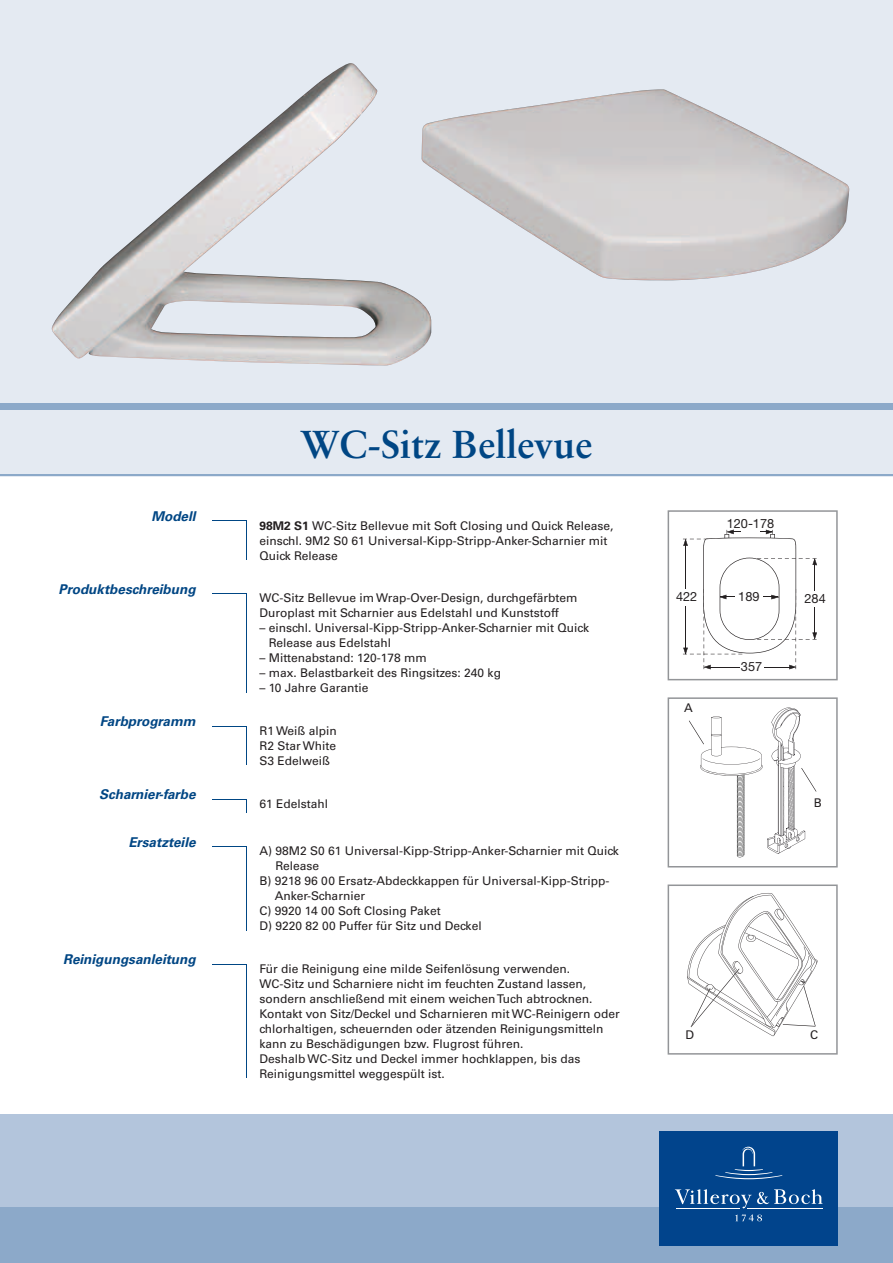
<style>
.page{position:relative;width:893px;height:1263px;background:#fff}
.page>*{position:absolute;margin:0;border:0;box-sizing:border-box;transform-origin:0 0}
.t1{font:700 39px "Sabon LT Std";color:#004684}
.t2{font:italic 700 13.5px "Univers LT Std";color:#004684}
.t3{font:12.75px "Helvetica Neue";color:#231f20}
.t4{font:12px/15px "Univers LT Std";color:#231f20}
.s1{font-weight:700}
</style>
<div class="page">
<div style="left:0;top:0;width:893px;height:476px;background:#e4eaf2"></div>
<div style="left:0;top:1114px;width:893px;height:149px;background:#b3c5dc"></div>
<div style="left:0;top:1208px;width:893px;height:55px;background:#8ca9c9"></div>
<div style="left:0;top:403px;width:893px;height:7px;background:#8ca9c9"></div>
<hr style="left:0;top:475px;width:893px;height:1px;background:#8ca9c9">
<div style="left:659px;top:1131px;width:179px;height:115px;background:#01448c"></div>
<svg style="left:715px;top:1147px;width:67px;height:32px"></svg>
<svg style="left:735px;top:1214px;width:27px;height:7px"></svg>
<hr style="left:676px;top:1208px;width:64px;height:1px;background:#fff">
<hr style="left:747px;top:1208px;width:76px;height:1px;background:#fff">
<svg style="left:675px;top:1189px;width:148px;height:19px"></svg>
<hr style="left:213px;top:520px;width:34px;height:1px;background:#004684">
<hr style="left:213px;top:593px;width:34px;height:1px;background:#004684">
<hr style="left:213px;top:726px;width:34px;height:1px;background:#004684">
<hr style="left:213px;top:799px;width:34px;height:1px;background:#004684">
<hr style="left:213px;top:846px;width:34px;height:1px;background:#004684">
<hr style="left:213px;top:964px;width:34px;height:1px;background:#004684">
<hr style="left:246px;top:521px;width:1px;height:39px;background:#004684">
<hr style="left:246px;top:594px;width:1px;height:98px;background:#004684">
<hr style="left:246px;top:727px;width:1px;height:38px;background:#004684">
<svg style="left:246px;top:800px;width:1px;height:12px"></svg>
<hr style="left:246px;top:847px;width:1px;height:83px;background:#004684">
<hr style="left:246px;top:964px;width:1px;height:114px;background:#004684">
<svg style="left:668px;top:697px;width:170px;height:170px"></svg>
<svg style="left:668px;top:884px;width:170px;height:170px"></svg>
<img style="left:52px;top:63px;width:379px;height:303px">
<img style="left:422px;top:89px;width:427px;height:191px">
<svg style="left:668px;top:510px;width:170px;height:170px"></svg>
<p class="t2" style="left:151px;top:508px;width:46px">Modell</p>
<p class="t2" style="left:59px;top:581px;width:138px">Produktbeschreibung</p>
<p class="t2" style="left:100px;top:714px;width:97px">Farbprogramm</p>
<p class="t2" style="left:99px;top:786px;width:98px">Scharnier-farbe</p>
<p class="t2" style="left:128px;top:834px;width:69px">Ersatzteile</p>
<p class="t2" style="left:63px;top:951px;width:134px">Reinigungsanleitung</p>
<h1 class="t1" style="left:301px;top:420px;width:293px">WC-Sitz Bellevue</h1>
<p class="t4" style="left:259px;top:518px;width:356px"><span class="s1">98M2 S1</span> WC-Sitz Bellevue mit Soft Closing und Quick Release, einschl. 9M2 S0 61 Universal-Kipp-Stripp-Anker-Scharnier mit<br>Quick Release</p>
<p class="t4" style="left:259px;top:591px;width:320px">WC-Sitz Bellevue im Wrap-Over-Design, durchgefärbtem<br>Duroplast mit Scharnier aus Edelstahl und Kunststoff</p>
<p class="t4" style="left:269px;top:621px;width:322px;text-indent:-9px">– einschl. Universal-Kipp-Stripp-Anker-Scharnier mit Quick<br>Release aus Edelstahl</p>
<p class="t4" style="left:259px;top:651px;width:169px">– Mittenabstand: 120-178 mm</p>
<p class="t4" style="left:259px;top:666px;width:243px">– max. Belastbarkeit des Ringsitzes: 240 kg</p>
<p class="t4" style="left:259px;top:681px;width:111px">– 10 Jahre Garantie</p>
<p class="t4" style="left:259px;top:723px;width:79px;text-align:justify">R1 Weiß alpin R2 Star White S3 Edelweiß</p>
<p class="t4" style="left:259px;top:796px;width:70px">61 Edelstahl</p>
<p class="t4" style="left:259px;top:843px;width:361px">A) 98M2 S0 61 Universal-Kipp-Stripp-Anker-Scharnier mit Quick</p>
<p class="t4" style="left:275px;top:858px;width:45px">Release</p>
<p class="t4" style="left:259px;top:873px;width:352px">B) 9218 96 00 Ersatz-Abdeckkappen für Universal-Kipp-Stripp-</p>
<p class="t4" style="left:275px;top:888px;width:92px">Anker-Scharnier</p>
<p class="t4" style="left:259px;top:903px;width:183px">C) 9920 14 00 Soft Closing Paket</p>
<p class="t4" style="left:259px;top:918px;width:224px">D) 9220 82 00 Puffer für Sitz und Deckel</p>
<p class="t4" style="left:259px;top:961px;width:362px">Für die Reinigung eine milde Seifenlösung verwenden.<br>WC-Sitz und Scharniere nicht im feuchten Zustand lassen, sondern anschließend mit einem weichen Tuch abtrocknen.<br>Kontakt von Sitz/Deckel und Scharnieren mit WC-Reinigern oder chlorhaltigen, scheuernden oder ätzenden Reinigungsmitteln kann zu Beschädigungen bzw. Flugrost führen.<br>Deshalb WC-Sitz und Deckel immer hochklappen, bis das Reinigungsmittel weggespült ist.</p>
<p class="t3" style="left:727px;top:516px;width:49px">120-178</p>
<p class="t3" style="left:676px;top:589px;width:23px">422</p>
<p class="t3" style="left:738px;top:589px;width:23px">189</p>
<p class="t3" style="left:804px;top:591px;width:23px">284</p>
<p class="t4" style="left:684px;top:700px;width:10px">A</p>
<p class="t3" style="left:741px;top:659px;width:23px">357</p>
<p class="t4" style="left:814px;top:795px;width:10px">B</p>
<p class="t4" style="left:685px;top:1027px;width:10px">D</p>
<p class="t4" style="left:810px;top:1027px;width:10px">C</p>
</div>
